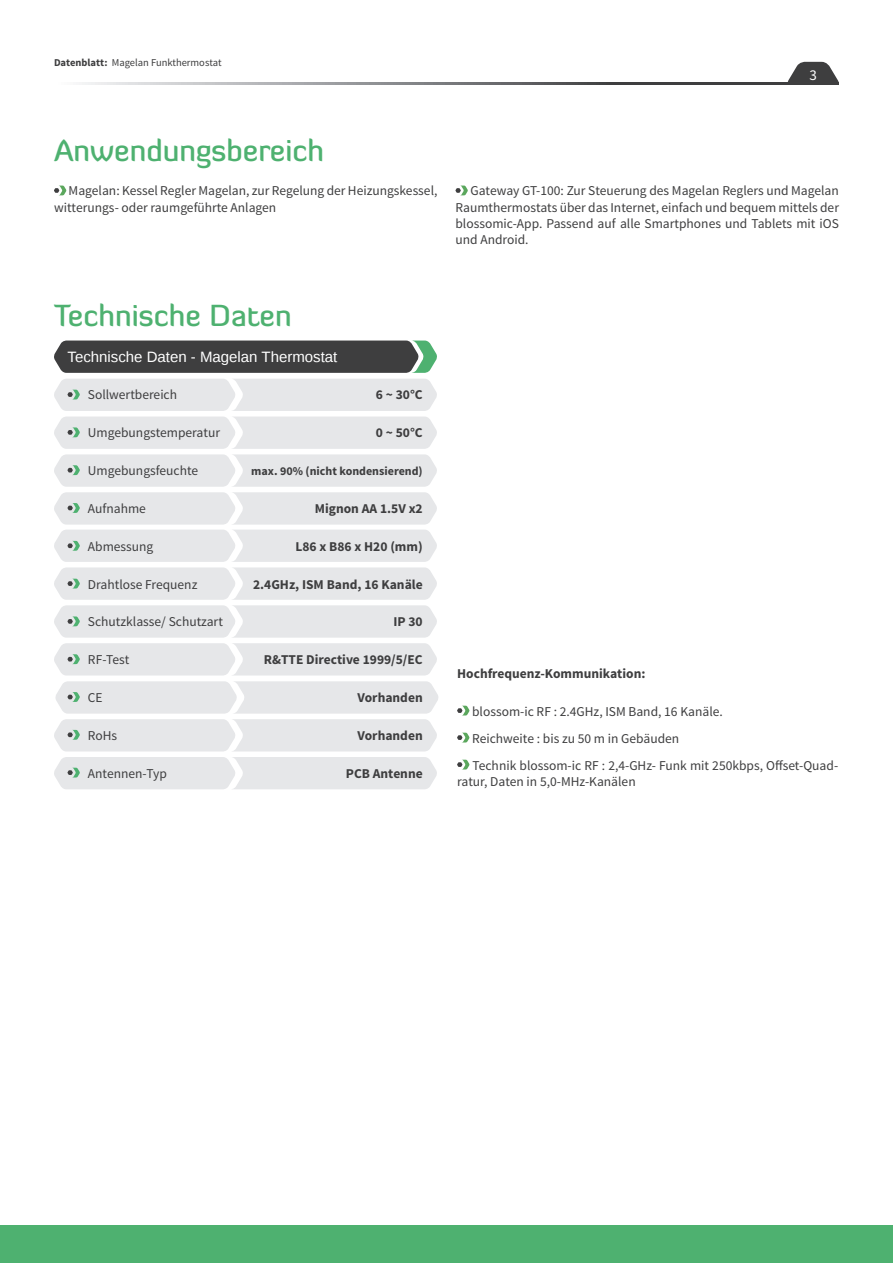
<style>
.page{position:relative;width:893px;height:1263px;background:#fff}
.page>*{position:absolute;margin:0;border:0;box-sizing:border-box;transform-origin:0 0}
.t1{font:500 30px "Diavlo";color:#4eb170}
.t2{font:15px "Liberation Sans";color:#fff}
.Body_Text__Regular{font:15px "Source Sans Pro";color:#fff}
.Body_Text__Regular-2{font:13.5px/16.2px "Source Sans Pro";color:#3e3e3f}
.Body_Text__Regular-3{font:700 13.5px "Source Sans Pro";color:#3e3e3f}
.Body_Text__Regular-4{font:700 12px "Source Sans Pro";color:#3e3e3f}
.t3{font:10.5px "Source Sans Pro";color:#3e3e3f}
.s1{font-weight:700}
</style>
<div class="page">
<svg style="left:787px;top:62px;width:52px;height:20px"></svg>
<svg style="left:82px;top:82px;width:757px;height:3px;background:#7d7e80"></svg>
<div style="left:0;top:1225px;width:893px;height:38px;background:#4eb170"></div>
<svg style="left:54px;top:186px;width:12px;height:9px"></svg>
<svg style="left:455px;top:186px;width:13px;height:9px"></svg>
<svg style="left:457px;top:706px;width:12px;height:9px"></svg>
<svg style="left:457px;top:733px;width:12px;height:9px"></svg>
<svg style="left:457px;top:760px;width:12px;height:9px"></svg>
<svg style="left:54px;top:340px;width:383px;height:33px;background:#484c4b"></svg>
<svg style="left:54px;top:379px;width:383px;height:296px"></svg>
<svg style="left:54px;top:681px;width:384px;height:70px;background:#e8e9eb"></svg>
<div style="left:54px;top:757px;width:383px;height:32px;background:#e6e7e9"></div>
<p class="t3" style="left:54px;top:56px;width:169px"><span class="s1">Datenblatt:</span> Magelan Funkthermostat</p>
<p class="t1" style="left:54px;top:131px;width:272px">Anwendungsbereich</p>
<p class="Body_Text__Regular" style="left:809px;top:65px;width:9px">3</p>
<p class="Body_Text__Regular-2" style="left:54px;top:183px;width:385px;text-indent:15px">Magelan: Kessel Regler Magelan, zur Regelung der Heizungskessel, witterungs- oder raumgeführte Anlagen</p>
<p class="Body_Text__Regular-2" style="left:455px;top:183px;width:385px;text-align:justify;text-indent:15px">Gateway GT-100: Zur Steuerung des Magelan Reglers und Magelan Raumthermostats über das Internet, einfach und bequem mittels der blossomic-App. Passend auf alle Smartphones und Tablets mit iOS und Android.</p>
<p class="t1" style="left:54px;top:296px;width:239px">Technische Daten</p>
<p class="t2" style="left:68px;top:348px;width:271px">Technische Daten - Magelan Thermostat</p>
<p class="Body_Text__Regular-2" style="left:88px;top:387px;width:91px">Sollwertbereich</p>
<p class="Body_Text__Regular-2" style="left:88px;top:425px;width:134px">Umgebungstemperatur</p>
<p class="Body_Text__Regular-2" style="left:88px;top:463px;width:112px">Umgebungsfeuchte</p>
<p class="Body_Text__Regular-2" style="left:88px;top:500px;width:59px">Aufnahme</p>
<p class="Body_Text__Regular-2" style="left:88px;top:538px;width:67px">Abmessung</p>
<p class="Body_Text__Regular-2" style="left:88px;top:576px;width:111px">Drahtlose Frequenz</p>
<p class="Body_Text__Regular-2" style="left:88px;top:614px;width:136px">Schutzklasse/ Schutzart</p>
<p class="Body_Text__Regular-2" style="left:88px;top:652px;width:43px">RF-Test</p>
<p class="Body_Text__Regular-2" style="left:88px;top:689px;width:16px">CE</p>
<p class="Body_Text__Regular-2" style="left:88px;top:727px;width:31px">RoHs</p>
<p class="Body_Text__Regular-2" style="left:88px;top:765px;width:81px">Antennen-Typ</p>
<p class="Body_Text__Regular-3" style="left:376px;top:386px;width:48px">6 ~ 30°C</p>
<p class="Body_Text__Regular-3" style="left:376px;top:424px;width:48px">0 ~ 50°C</p>
<p class="Body_Text__Regular-4" style="left:251px;top:463px;width:173px">max. 90% (nicht kondensierend)</p>
<p class="Body_Text__Regular-3" style="left:315px;top:500px;width:109px">Mignon AA 1.5V x2</p>
<p class="Body_Text__Regular-3" style="left:295px;top:537px;width:129px">L86 x B86 x H20 (mm)</p>
<p class="Body_Text__Regular-3" style="left:253px;top:575px;width:171px">2.4GHz, ISM Band, 16 Kanäle</p>
<p class="Body_Text__Regular-3" style="left:393px;top:613px;width:31px">IP 30</p>
<p class="Body_Text__Regular-3" style="left:264px;top:651px;width:160px">R&amp;TTE Directive 1999/5/EC</p>
<p class="Body_Text__Regular-3" style="left:358px;top:689px;width:67px">Vorhanden</p>
<p class="Body_Text__Regular-3" style="left:358px;top:726px;width:67px">Vorhanden</p>
<p class="Body_Text__Regular-3" style="left:346px;top:764px;width:78px">PCB Antenne</p>
<p class="Body_Text__Regular-3" style="left:457px;top:664px;width:190px">Hochfrequenz-Kommunikation:</p>
<p class="Body_Text__Regular-2" style="left:472px;top:703px;width:252px">blossom-ic RF : 2.4GHz, ISM Band, 16 Kanäle.</p>
<p class="Body_Text__Regular-2" style="left:472px;top:730px;width:209px">Reichweite : bis zu 50 m in Gebäuden</p>
<p class="Body_Text__Regular-2" style="left:457px;top:757px;width:383px;text-indent:15px">Technik blossom-ic RF : 2,4-GHz- Funk mit 250kbps, Offset-Quad&shy;ratur, Daten in 5,0-MHz-Kanälen</p>
</div>
